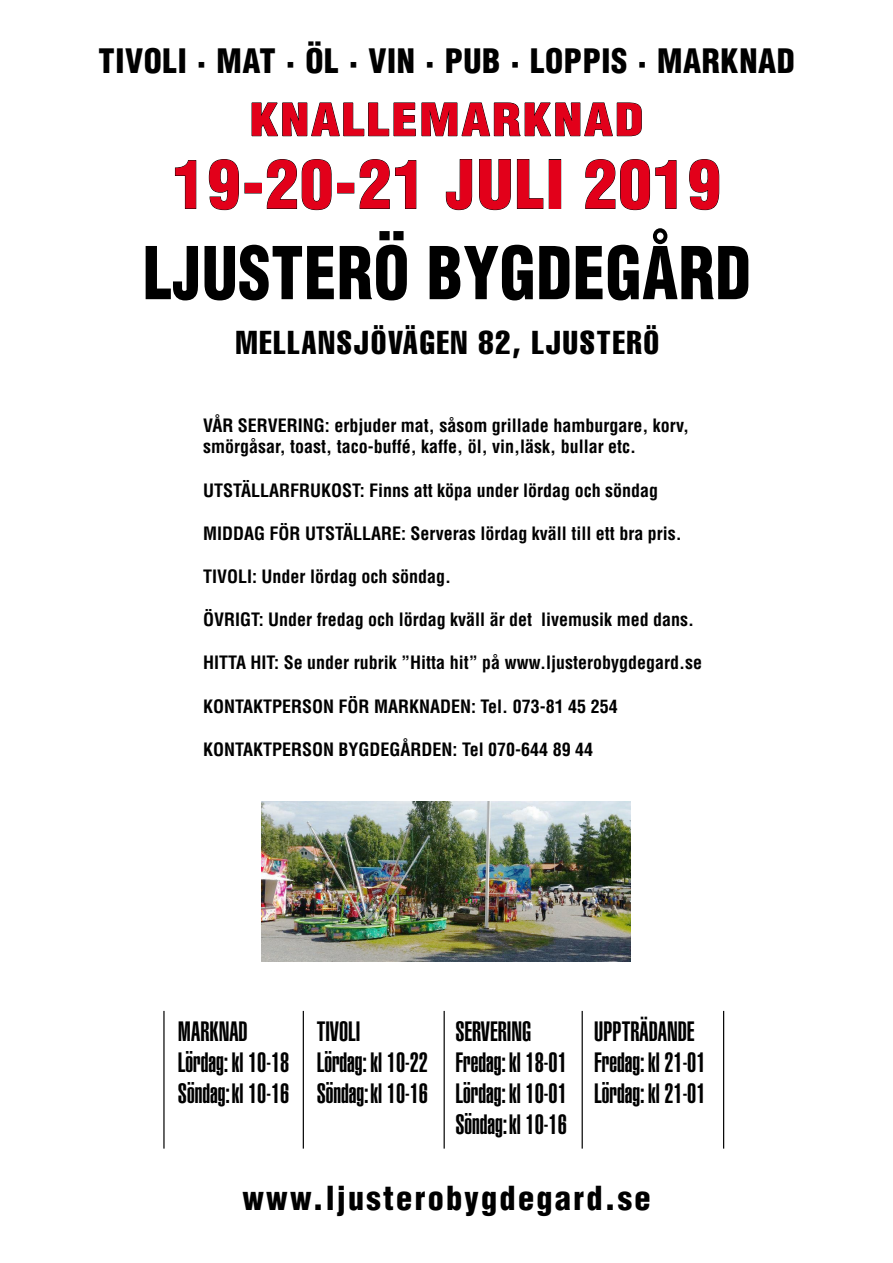
<style>
.page{position:relative;width:893px;height:1263px;background:#fff}
.page>*{position:absolute;margin:0;border:0;box-sizing:border-box;transform-origin:0 0}
.t1{font:900 condensed 70.95px "Helvetica LT Std";letter-spacing:.01em;color:#000;scale:.91 1}
.t2{font:900 condensed 65.25px "Helvetica LT Std";letter-spacing:.03em;color:#e2001a}
.t3{font:900 condensed 43.8px "Helvetica LT Std";letter-spacing:.04em;color:#e2001a;scale:1.18 1}
.t4{font:900 condensed 32.85px "Helvetica LT Std";letter-spacing:.02em;color:#000}
.t5{font:32.55px "Helvetica LT Std Comp";letter-spacing:.06em;color:#000}
.t6{font:900 condensed 32.25px "Helvetica LT Std";letter-spacing:.07em;color:#000}
.t7{font:27.45px/31px "Helvetica LT Std Ultra Comp";color:#000}
.t8{font:700 condensed 18px/21.6px "Helvetica LT Std";color:#000}
</style>
<div class="page">
<svg style="left:251px;top:102px;width:391px;height:34px"></svg>
<svg style="left:175px;top:160px;width:22px;height:49px"></svg>
<svg style="left:209px;top:159px;width:30px;height:51px"></svg>
<svg style="left:267px;top:159px;width:65px;height:51px"></svg>
<svg style="left:359px;top:159px;width:58px;height:50px"></svg>
<svg style="left:446px;top:159px;width:27px;height:51px"></svg>
<svg style="left:479px;top:159px;width:32px;height:51px"></svg>
<svg style="left:517px;top:159px;width:27px;height:50px"></svg>
<div style="left:549px;top:160px;width:12px;height:48px;border:1px solid #000"></div>
<svg style="left:585px;top:159px;width:92px;height:51px"></svg>
<svg style="left:689px;top:159px;width:30px;height:51px"></svg>
<hr style="left:582px;top:1011px;width:1px;height:137px;background:#000">
<hr style="left:723px;top:1011px;width:1px;height:137px;background:#000">
<hr style="left:444px;top:1011px;width:1px;height:137px;background:#000">
<hr style="left:303px;top:1011px;width:1px;height:137px;background:#000">
<hr style="left:163px;top:1011px;width:2px;height:137px;background:#000">
<img style="left:261px;top:802px;width:369px;height:160px">
<h3 class="t4" style="left:99px;top:40px;width:579px">TIVOLI · MAT · ÖL · VIN · PUB · LOPPIS · MARKNAD</h3>
<h3 class="t3" style="left:250px;top:92px;width:335px">KNALLE MARKNAD</h3>
<h2 class="t2" style="left:173px;top:143px;width:549px">19-20-21 JULI 2019</h2>
<h1 class="t1" style="left:143px;top:228px;width:669px">LJUSTERÖ BYGDEGÅRD</h1>
<h3 class="t5" style="left:236px;top:322px;width:424px">MELLANSJÖVÄGEN 82, LJUSTERÖ</h3>
<p class="t8" style="left:203px;top:414px;width:488px">Vår servering: erbjuder mat, såsom grillade hamburgare, korv, smörgåsar, toast, taco-buffé, kaffe, öl, vin,läsk, bullar etc.</p>
<p class="t8" style="left:203px;top:479px;width:457px">Utställarfrukost: Finns att köpa under lördag och söndag</p>
<p class="t8" style="left:203px;top:522px;width:480px">Middag för utställare: Serveras lördag kväll till ett bra pris.</p>
<p class="t8" style="left:203px;top:565px;width:249px">Tivoli: Under lördag och söndag.</p>
<p class="t8" style="left:203px;top:609px;width:493px">Övrigt: Under fredag och lördag kväll är det livemusik med dans.</p>
<p class="t8" style="left:203px;top:652px;width:501px">Hitta hit: Se under rubrik ”Hitta hit” på www.ljusterobygdegard.se</p>
<p class="t8" style="left:203px;top:695px;width:416px">Kontaktperson för marknaden: Tel. 073-81 45 254</p>
<p class="t8" style="left:203px;top:738px;width:392px">Kontaktperson Bygdegården: Tel 070-644 89 44</p>
<h3 class="t7" style="left:178px;top:1016px;width:113px">Marknad<br>Lördag:kl 10-18<br>Söndag:kl 10-16</h3>
<h3 class="t7" style="left:317px;top:1016px;width:113px">Tivoli<br>Lördag:kl 10-22<br>Söndag:kl 10-16</h3>
<h3 class="t7" style="left:455px;top:1016px;width:113px">Servering<br>Fredag:kl 18-01<br>Lördag:kl 10-01<br>Söndag:kl 10-16</h3>
<h3 class="t7" style="left:594px;top:1016px;width:113px">UPPTRÄDANDE<br>Fredag:kl 21-01<br>Lördag:kl 21-01</h3>
<h3 class="t6" style="left:242px;top:1177px;width:410px">WWW.LJUSTEROBYGDEGARD.SE</h3>
</div>
